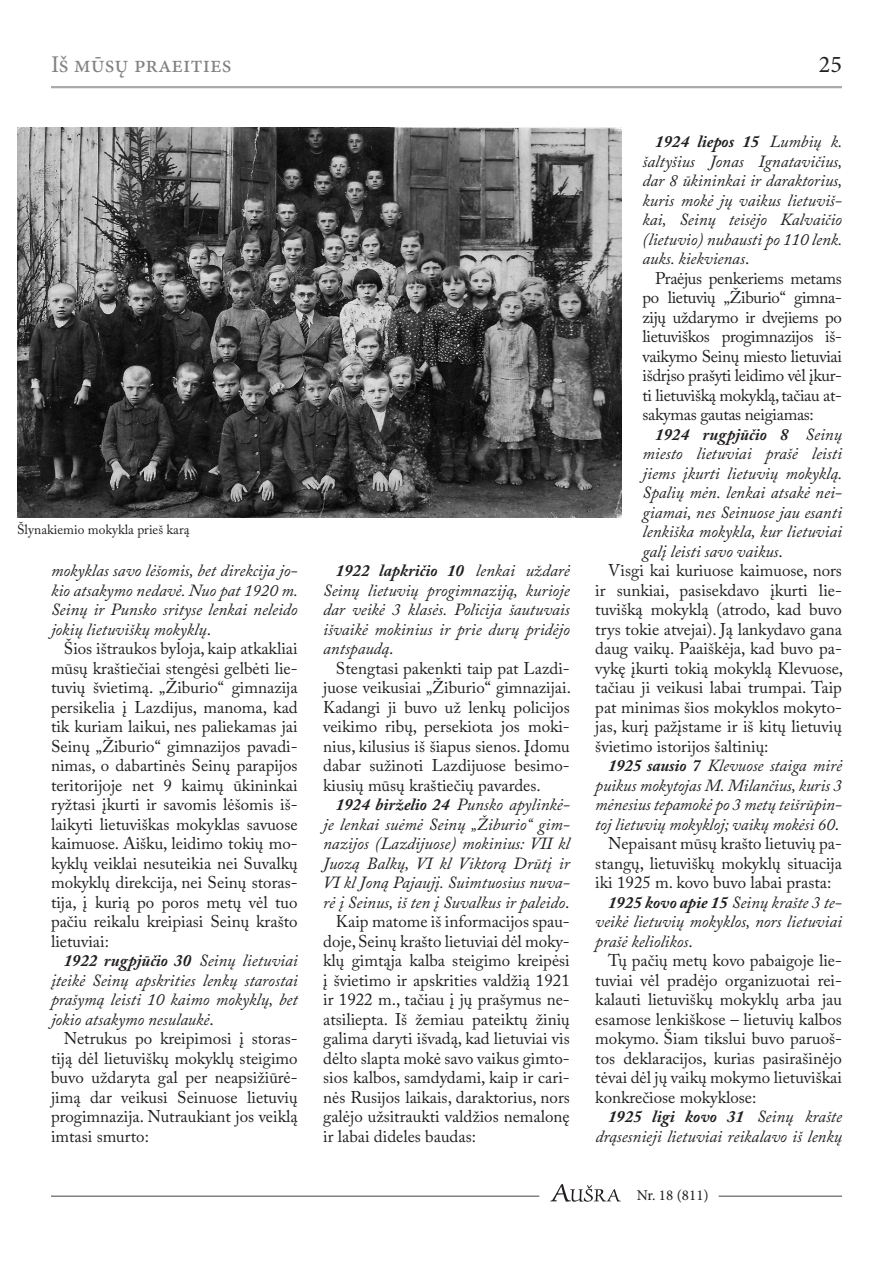
<style>
.page{position:relative;width:893px;height:1263px;background:#fff}
.page>*{position:absolute;margin:0;border:0;box-sizing:border-box;transform-origin:0 0}
.t1{font:24px "Minion Pro";color:#808285}
.t2{font:24px "Minion Pro";color:#231f20}
.t3{font:16.95px/19.5px "Adobe Caslon Pro";color:#231f20;text-align:justify}
.t4{font:italic 16.95px/19.5px "Adobe Caslon Pro";color:#231f20;text-align:justify}
.t5{font:16.95px "Adobe Caslon Pro";letter-spacing:-.025em;color:#231f20}
.t6{font:italic 700 16.95px "Adobe Caslon Pro";color:#231f20}
.t7{font:15px "Minion Pro";color:#231f20}
.t8{font:13.5px "Adobe Caslon Pro";color:#231f20}
.s1{font-style:normal}
.s2{font-weight:700}
.s3{font-weight:400}
</style>
<div class="page">
<svg style="left:550px;top:1184px;width:71px;height:18px"></svg>
<hr style="left:51px;top:86px;width:791px;height:2px;background:#a8a9ad">
<hr style="left:719px;top:1195px;width:123px;height:2px;background:#808285">
<hr style="left:51px;top:1195px;width:488px;height:2px;background:#808285">
<img style="left:17px;top:128px;width:604px;height:390px">
<h1 class="t1" style="left:51px;top:48px;width:182px">Iš mūsų praeities</h1>
<h1 class="t2" style="left:819px;top:48px;width:25px">25</h1>
<p class="t8" style="left:17px;top:521px;width:174px">Šlynakiemio mokykla prieš karą</p>
<p class="t4" style="left:51px;top:560px;width:249px">mokyklas savo lėšomis, bet direkcija jo&shy;kio atsakymo nedavė. Nuo pat 1920 m.<br>Seinų ir Punsko srityse lenkai neleido jokių lietuviškų mokyklų<span class="s1">.</span></p>
<p class="t3" style="left:51px;top:638px;width:248px;text-indent:13px">Šios ištraukos byloja, kaip atkakliai mūsų kraštiečiai stengėsi gelbėti lie&shy;tuvių švietimą. „Žiburio“ gimnazija persikelia į Lazdijus, manoma, kad tik kuriam laikui, nes paliekamas jai Seinų „Žiburio“ gimnazijos pavadi&shy;nimas, o dabartinės Seinų parapijos teritorijoje net 9 kaimų ūkininkai ryžtasi įkurti ir savomis lėšomis iš&shy;laikyti lietuviškas mokyklas savuose kaimuose. Aišku, leidimo tokių mo&shy;kyklų veiklai nesuteikia nei Suvalkų mokyklų direkcija, nei Seinų storas&shy;tija, į kurią po poros metų vėl tuo pačiu reikalu kreipiasi Seinų krašto lietuviai:</p>
<p class="t4" style="left:51px;top:950px;width:248px;text-indent:13px"><span class="s2">1922 rugpjūčio 30</span> Seinų lietuviai įteikė Seinų apskrities lenkų starostai prašymą leisti 10 kaimo mokyklų, bet jokio atsakymo nesulaukė<span class="s1">.</span></p>
<p class="t3" style="left:51px;top:1028px;width:248px;text-indent:13px">Netrukus po kreipimosi į storas&shy;tiją dėl lietuviškų mokyklų steigimo buvo uždaryta gal per neapsižiūrė&shy;jimą dar veikusi Seinuose lietuvių progimnazija. Nutraukiant jos veiklą imtasi smurto:</p>
<p class="t4" style="left:323px;top:560px;width:248px;text-indent:13px"><span class="s2">1922 lapkričio 10</span> lenkai uždarė Seinų lietuvių progimnaziją, kurioje dar veikė 3 klasės. Policija šautuvais išvaikė mokinius ir prie durų pridėjo antspaudą<span class="s1">.</span></p>
<p class="t3" style="left:323px;top:658px;width:249px;text-indent:13px">Stengtasi pakenkti taip pat Lazdi&shy;juose veikusiai „Žiburio“ gimnazijai.<br>Kadangi ji buvo už lenkų policijos veikimo ribų, persekiota jos moki&shy;nius, kilusius iš šiapus sienos. Įdomu dabar sužinoti Lazdijuose besimo&shy;kiusių mūsų kraštiečių pavardes.</p>
<p class="t4" style="left:336px;top:794px;width:235px"><span class="s2">1924 birželio 24</span> Punsko apylinkė-</p>
<p class="t4" style="left:323px;top:814px;width:248px">je lenkai suėmė Seinų „Žiburio“ gim-</p>
<p class="t4" style="left:323px;top:833px;width:248px">nazijos (Lazdijuose) mokinius: VII kl</p>
<p class="t4" style="left:323px;top:853px;width:248px">Juozą Balkų, VI kl Viktorą Drūtį ir</p>
<p class="t4" style="left:323px;top:872px;width:248px">VI kl Joną Pajaujį. Suimtuosius nuva-</p>
<p class="t4" style="left:323px;top:892px;width:248px">rė į Seinus, iš ten į Suvalkus ir paleido<span class="s1">.</span></p>
<p class="t3" style="left:336px;top:911px;width:235px">Kaip matome iš informacijos spau-</p>
<p class="t3" style="left:323px;top:931px;width:248px">doje, Seinų krašto lietuviai dėl moky-</p>
<p class="t3" style="left:323px;top:950px;width:248px">klų gimtąja kalba steigimo kreipėsi</p>
<p class="t3" style="left:323px;top:970px;width:248px">į švietimo ir apskrities valdžią 1921</p>
<p class="t3" style="left:323px;top:989px;width:248px">ir 1922 m., tačiau į jų prašymus ne-</p>
<p class="t3" style="left:323px;top:1009px;width:248px">atsiliepta. Iš žemiau pateiktų žinių</p>
<p class="t3" style="left:323px;top:1028px;width:248px">galima daryti išvadą, kad lietuviai vis</p>
<p class="t3" style="left:323px;top:1048px;width:248px">dėlto slapta mokė savo vaikus gimto-</p>
<p class="t3" style="left:323px;top:1067px;width:248px">sios kalbos, samdydami, kaip ir cari-</p>
<p class="t3" style="left:323px;top:1087px;width:248px">nės Rusijos laikais, daraktorius, nors</p>
<p class="t3" style="left:323px;top:1106px;width:248px">galėjo užsitraukti valdžios nemalonę</p>
<p class="t3" style="left:323px;top:1126px;width:154px">ir labai dideles baudas:</p>
<p class="t4" style="left:642px;top:131px;width:201px;text-indent:13px"><span class="s2">1924 liepos 15</span> Lumbių k. šaltyšius Jonas Ignatavičius, dar 8 ūkininkai ir daraktorius, kuris mokė jų vaikus lietuviš&shy;kai, Seinų teisėjo Kalvaičio (lietuvio) nubausti po 110 lenk. auks. kiekvienas<span class="s1">.</span></p>
<p class="t3" style="left:643px;top:268px;width:201px;text-indent:13px">Praėjus penkeriems metams po lietuvių „Žiburio“ gimna&shy;zijų uždarymo ir dvejiems po lietuviškos progimnazijos iš&shy;vaikymo Seinų miesto lietuviai išdrįso prašyti leidimo vėl įkur&shy;ti lietuvišką mokyklą, tačiau at&shy;sakymas gautas neigiamas:</p>
<p class="t6" style="left:655px;top:424px;width:188px">1924 rugpjūčio 8 <span class="s3">Seinų</span></p>
<p class="t4" style="left:643px;top:443px;width:201px">miesto lietuviai prašė leisti</p>
<p class="t4" style="left:643px;top:463px;width:201px">jiems įkurti lietuvių mokyklą.</p>
<p class="t4" style="left:643px;top:482px;width:201px">Spalių mėn. lenkai atsakė nei-</p>
<p class="t4" style="left:643px;top:502px;width:201px">giamai, nes Seinuose jau esanti</p>
<p class="t4" style="left:643px;top:521px;width:201px">lenkiška mokykla, kur lietuviai</p>
<p class="t4" style="left:643px;top:541px;width:142px">galį leisti savo vaikus<span class="s1">.</span></p>
<p class="t3" style="left:608px;top:560px;width:235px">Visgi kai kuriuose kaimuose, nors</p>
<p class="t3" style="left:595px;top:580px;width:248px">ir sunkiai, pasisekdavo įkurti lie-</p>
<p class="t3" style="left:595px;top:599px;width:248px">tuvišką mokyklą (atrodo, kad buvo</p>
<p class="t3" style="left:595px;top:619px;width:248px">trys tokie atvejai). Ją lankydavo gana</p>
<p class="t5" style="left:595px;top:638px;width:248px">daug vaikų. Paaiškėja, kad buvo pa-</p>
<p class="t3" style="left:595px;top:658px;width:249px">vykę įkurti tokią mokyklą Klevuose,</p>
<p class="t3" style="left:595px;top:677px;width:248px">tačiau ji veikusi labai trumpai. Taip</p>
<p class="t3" style="left:595px;top:697px;width:248px">pat minimas šios mokyklos mokyto-</p>
<p class="t3" style="left:595px;top:716px;width:248px">jas, kurį pažįstame ir iš kitų lietuvių</p>
<p class="t3" style="left:595px;top:736px;width:175px">švietimo istorijos šaltinių:</p>
<p class="t4" style="left:608px;top:755px;width:235px"><span class="s2">1925 sausio 7</span> Klevuose staiga mirė</p>
<p class="t4" style="left:595px;top:775px;width:248px">puikus mokytojas M. Milančius, kuris 3</p>
<p class="t4" style="left:595px;top:794px;width:248px">mėnesius tepamokė po 3 metų teišrūpin-</p>
<p class="t4" style="left:595px;top:814px;width:245px">toj lietuvių mokykloj; vaikų mokėsi 60<span class="s1">.</span></p>
<p class="t3" style="left:608px;top:833px;width:235px">Nepaisant mūsų krašto lietuvių pa-</p>
<p class="t3" style="left:595px;top:853px;width:248px">stangų, lietuviškų mokyklų situacija</p>
<p class="t3" style="left:595px;top:872px;width:238px">iki 1925 m. kovo buvo labai prasta:</p>
<p class="t4" style="left:608px;top:892px;width:235px"><span class="s2">1925 kovo apie 15</span> Seinų krašte 3 te-</p>
<p class="t4" style="left:595px;top:911px;width:248px">veikė lietuvių mokyklos, nors lietuviai</p>
<p class="t4" style="left:595px;top:931px;width:99px">prašė keliolikos<span class="s1">.</span></p>
<p class="t3" style="left:608px;top:950px;width:235px">Tų pačių metų kovo pabaigoje lie-</p>
<p class="t3" style="left:595px;top:970px;width:248px">tuviai vėl pradėjo organizuotai rei-</p>
<p class="t3" style="left:595px;top:989px;width:248px">kalauti lietuviškų mokyklų arba jau</p>
<p class="t3" style="left:595px;top:1009px;width:248px">esamose lenkiškose – lietuvių kalbos</p>
<p class="t3" style="left:595px;top:1028px;width:248px">mokymo. Šiam tikslui buvo paruoš-</p>
<p class="t3" style="left:595px;top:1048px;width:248px">tos deklaracijos, kurias pasirašinėjo</p>
<p class="t3" style="left:595px;top:1067px;width:248px">tėvai dėl jų vaikų mokymo lietuviškai</p>
<p class="t5" style="left:595px;top:1087px;width:163px">konkrečiose mokyklose:</p>
<p class="t6" style="left:608px;top:1106px;width:235px">1925 ligi kovo 31 <span class="s3">Seinų krašte</span></p>
<p class="t4" style="left:595px;top:1126px;width:248px">drąsesnieji lietuviai reikalavo iš lenkų</p>
<p class="t7" style="left:637px;top:1185px;width:74px">Nr. 18 (811)</p>
</div>
